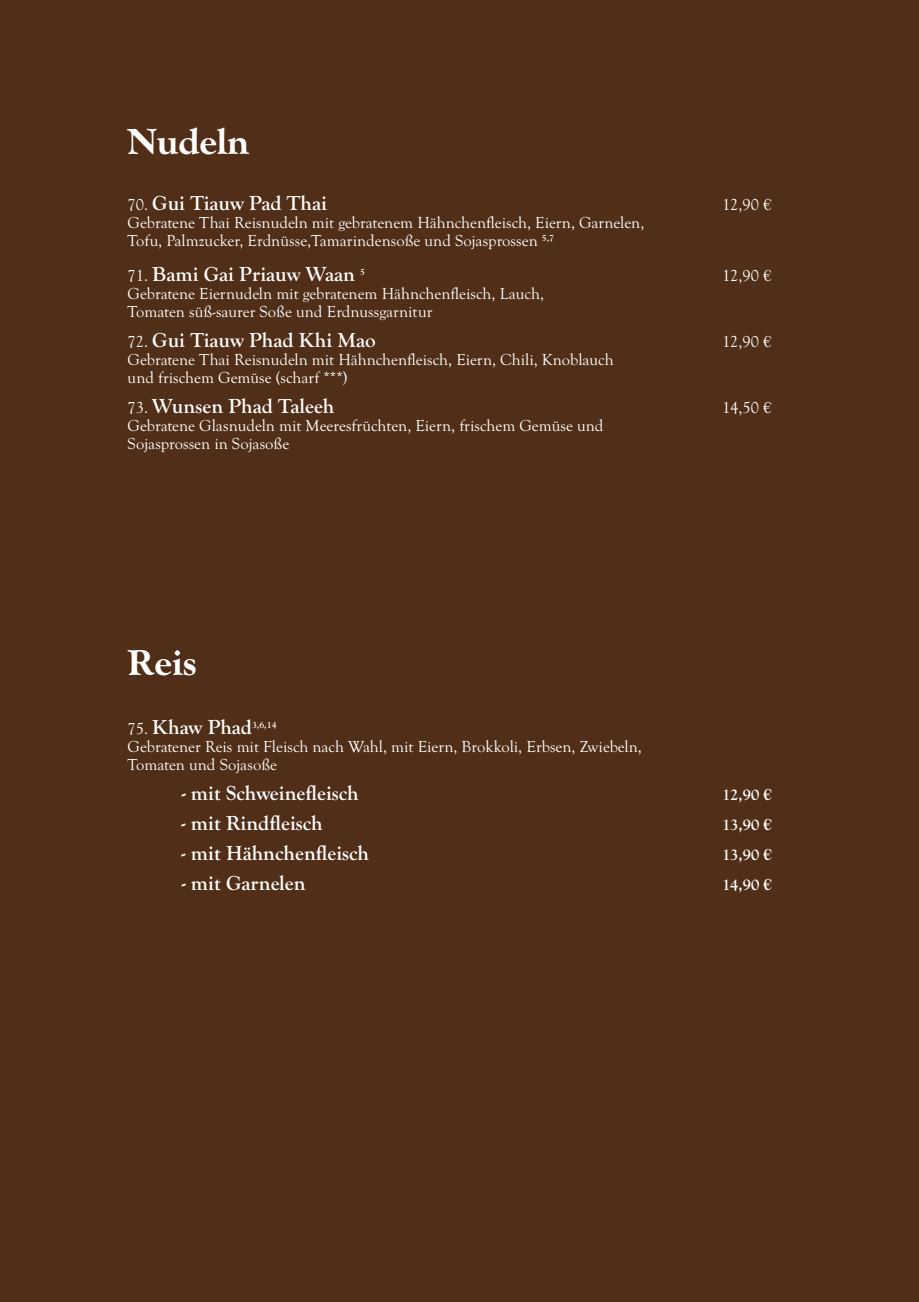
<style>
.page{position:relative;width:919px;height:1302px;background:#fff}
.page>*{position:absolute;margin:0;border:0;box-sizing:border-box;transform-origin:0 0}
.t1{font:700 expanded 37.5px "Goudy Old Sty";color:#fff}
.t2{font:700 21px "Goudy Old Sty";color:#fff}
.t3{font:16.5px/18px "Goudy Old Sty";color:#fff}
.t4{font:700 16.5px "Goudy Old Sty";color:#fff}
.s1{font-weight:400;font-size:16.5px}
</style>
<div class="page">
<div style="left:0;top:0;width:918px;height:1301px;background:#512e17"></div>
<h1 class="t1" style="left:128px;top:121px;width:123px">Nudeln</h1>
<p class="t2" style="left:128px;top:191px;width:201px"><span class="s1">70.</span> Gui Tiauw Pad Thai</p>
<p class="t3" style="left:722px;top:196px;width:51px">12,90 €</p>
<p class="t3" style="left:128px;top:214px;width:518px">Gebratene Thai Reisnudeln mit gebratenem Hähnchenfleisch, Eiern, Garnelen,<br>Tofu, Palmzucker, Erdnüsse,Tamarindensoße und Sojasprossen <sup>5,7</sup></p>
<p class="t2" style="left:128px;top:262px;width:239px"><span class="s1">71.</span> Bami Gai Priauw Waan <sup>5</sup></p>
<p class="t3" style="left:722px;top:266px;width:51px">12,90 €</p>
<p class="t3" style="left:128px;top:284px;width:418px">Gebratene Eiernudeln mit gebratenem Hähnchenfleisch, Lauch,<br>Tomaten süß-saurer Soße und Erdnussgarnitur</p>
<p class="t2" style="left:128px;top:328px;width:249px"><span class="s1">72.</span> Gui Tiauw Phad Khi Mao</p>
<p class="t3" style="left:722px;top:332px;width:51px">12,90 €</p>
<p class="t3" style="left:128px;top:350px;width:487px">Gebratene Thai Reisnudeln mit Hähnchenfleisch, Eiern, Chili, Knoblauch und frischem Gemüse (scharf ***)</p>
<p class="t2" style="left:128px;top:394px;width:208px"><span class="s1">73.</span> Wunsen Phad Taleeh</p>
<p class="t3" style="left:722px;top:398px;width:51px">14,50 €</p>
<p class="t3" style="left:128px;top:416px;width:477px">Gebratene Glasnudeln mit Meeresfrüchten, Eiern, frischem Gemüse und<br>Sojasprossen in Sojasoße</p>
<h1 class="t1" style="left:128px;top:641px;width:71px">Reis</h1>
<p class="t2" style="left:128px;top:715px;width:150px"><span class="s1">75.</span> Khaw Phad<sup>3,6,14</sup></p>
<p class="t3" style="left:128px;top:737px;width:515px">Gebratener Reis mit Fleisch nach Wahl, mit Eiern, Brokkoli, Erbsen, Zwiebeln,<br>Tomaten und Sojasoße</p>
<p class="t2" style="left:182px;top:781px;width:178px">- mit Schweinefleisch</p>
<p class="t4" style="left:722px;top:785px;width:51px">12,90 €</p>
<p class="t2" style="left:182px;top:811px;width:142px">- mit Rindfleisch</p>
<p class="t4" style="left:722px;top:815px;width:51px">13,90 €</p>
<p class="t2" style="left:182px;top:841px;width:189px">- mit Hähnchenfleisch</p>
<p class="t4" style="left:722px;top:845px;width:51px">13,90 €</p>
<p class="t2" style="left:182px;top:871px;width:126px">- mit Garnelen</p>
<p class="t4" style="left:722px;top:875px;width:51px">14,90 €</p>
</div>
